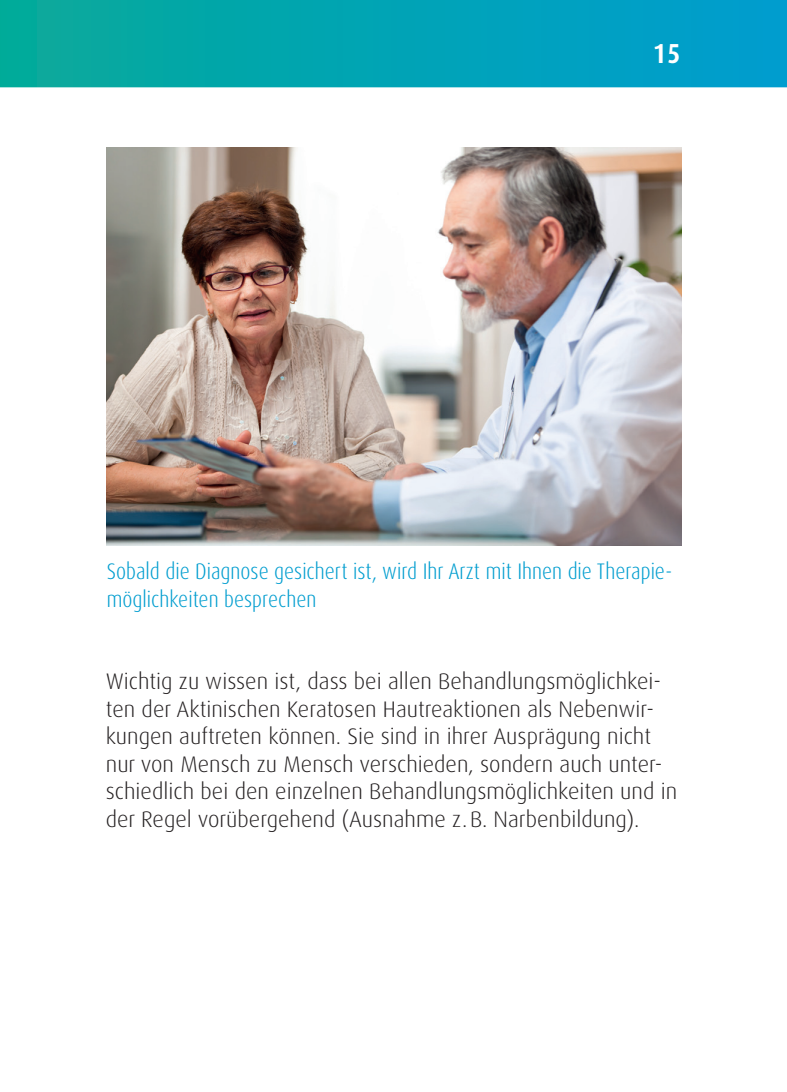
<style>
.page{position:relative;width:787px;height:1092px;background:#fff}
.page>*{position:absolute;margin:0;border:0;box-sizing:border-box;transform-origin:0 0}
.t1{font:700 condensed 27.5px "Dax OT";color:#fff}
.t2{font:300 22.5px/27.5px "Dax OT";color:#231f20}
.t3{font:300 condensed 22.5px/27.5px "Dax OT";color:#009dcf}
</style>
<div class="page">
<div style="left:0;top:0;width:787px;height:87px;background:linear-gradient(to right,#05aa9a,#009dd0)"></div>
<img style="left:107px;top:147px;width:574px;height:399px">
<p class="t1" style="left:653px;top:36px;width:29px">15</p>
<p class="t3" style="left:107px;top:557px;width:566px">Sobald die Diagnose gesichert ist, wird Ihr Arzt mit Ihnen die Therapie&shy;möglichkeiten besprechen</p>
<p class="t2" style="left:106px;top:667px;width:573px">Wichtig zu wissen ist, dass bei allen Behandlungsmöglichkei&shy;ten der Aktinischen Keratosen Hautreaktionen als Nebenwir&shy;kungen auftreten können. Sie sind in ihrer Ausprägung nicht nur von Mensch zu Mensch verschieden, sondern auch unter&shy;schiedlich bei den einzelnen Behandlungsmöglichkeiten und in der Regel vorübergehend (Ausnahme z.B. Narbenbildung).</p>
</div>
